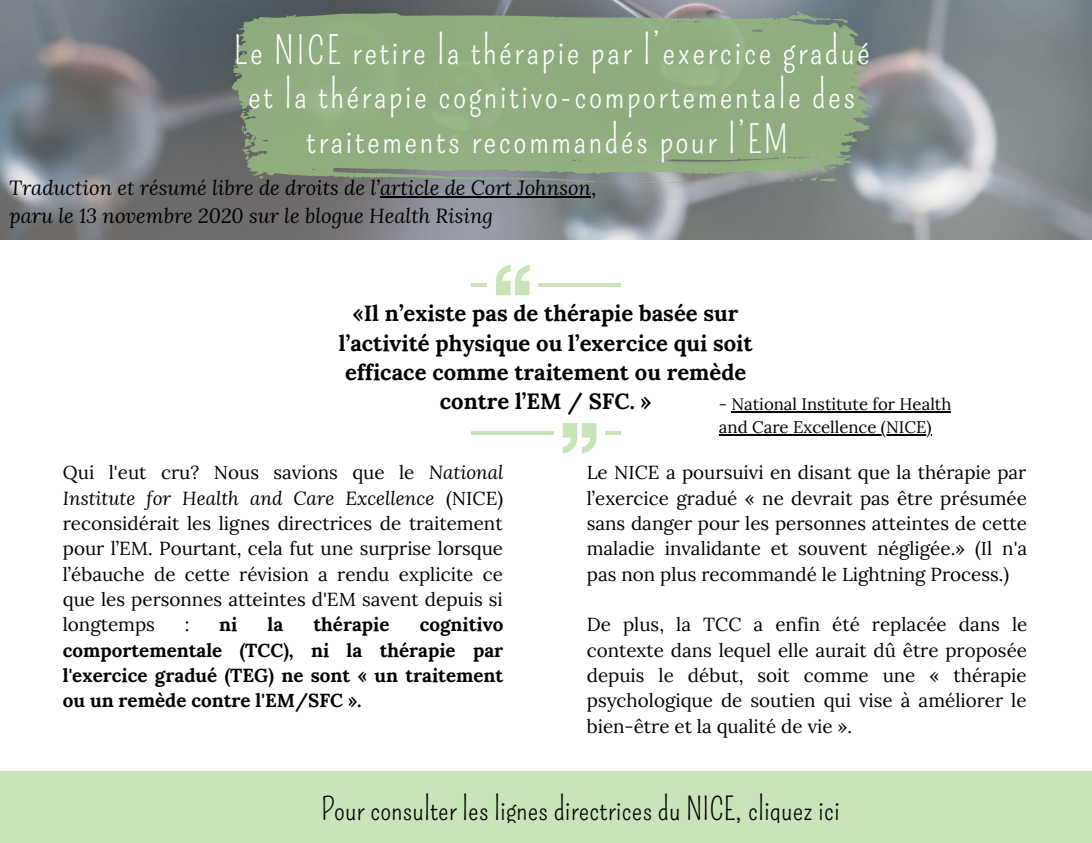
<style>
.page{position:relative;width:1092px;height:843px;background:#fff}
.page>*{position:absolute;margin:0;border:0;box-sizing:border-box;transform-origin:0 0}
.t1{font:37.8px/44.4px "Pompiere";letter-spacing:.06em;color:#fff;text-align:center}
.t2{font:31.15px "Pompiere";color:#000}
.t3{font:700 22.05px/29.4px "Lora";color:#000;text-align:center}
.t4{font:italic 20.3px "Lora";color:#000}
.t5{font:18.9px/25.2px "Lora";color:#000;text-align:justify}
.t6{font:700 18.9px/25.2px "Lora";color:#000;text-align:justify}
.t7{font:16.8px/22.4px "Lora";color:#000}
.s1{font-style:normal}
.s2{font-style:italic}
</style>
<div class="page">
<svg style="left:496px;top:265px;width:34px;height:30px"></svg>
<hr style="left:538px;top:283px;width:83px;height:4px;background:#c9e4b9">
<hr style="left:471px;top:283px;width:16px;height:4px;background:#c9e4b9">
<svg style="left:563px;top:423px;width:33px;height:30px"></svg>
<hr style="left:471px;top:431px;width:83px;height:4px;background:#c9e4b9">
<hr style="left:605px;top:431px;width:16px;height:4px;background:#c9e4b9">
<div style="left:0;top:771px;width:1092px;height:72px;background:#c9e4b9"></div>
<img style="left:0;top:0;width:1092px;height:240px">
<svg style="left:232px;top:11px;width:640px;height:168px;background:#8da87f"></svg>
<svg style="left:833px;top:18px;width:15px;height:5px"></svg>
<svg style="left:241px;top:125px;width:8px;height:12px"></svg>
<svg style="left:416px;top:178px;width:8px;height:2px"></svg>
<svg style="left:628px;top:181px;width:125px;height:3px"></svg>
<svg style="left:252px;top:174px;width:11px;height:6px"></svg>
<svg style="left:529px;top:178px;width:84px;height:5px"></svg>
<svg style="left:243px;top:147px;width:7px;height:13px"></svg>
<svg style="left:791px;top:166px;width:46px;height:15px"></svg>
<hr style="left:748px;top:822px;width:92px;height:3px;background:#000">
<div style="left:0;top:823px;width:1092px;height:20px;background:#c9e4b9"></div>
<hr style="left:380px;top:196px;width:211px;height:2px;background:#000">
<hr style="left:731px;top:412px;width:220px;height:1px;background:#000">
<hr style="left:719px;top:434px;width:213px;height:1px;background:#000">
<p class="t1" style="left:234px;top:29px;width:638px">Le NICE retire la thérapie par l’exercice gradué et la thérapie cognitivo-comportementale des traitements recommandés pour l’EM</p>
<p class="t4" style="left:9px;top:174px;width:589px">Traduction et résumé libre de droits de l’article de Cort Johnson<span class="s1">,</span></p>
<p class="t4" style="left:9px;top:201px;width:485px">paru le 13 novembre 2020 sur le blogue Health Rising</p>
<p class="t3" style="left:339px;top:298px;width:415px">«Il n’existe pas de thérapie basée sur l’activité physique ou l’exercice qui soit efficace comme traitement ou remède contre l’EM / SFC. »</p>
<p class="t7" style="left:719px;top:393px;width:234px">- National Institute for Health and Care Excellence (NICE)</p>
<p class="t5" style="left:63px;top:459px;width:442px">Qui l'eut cru? Nous savions que le <span class="s2">National Institute for Health and Care Excellence</span> (NICE) reconsidérait les lignes directrices de traitement pour l’EM. Pourtant, cela fut une surprise lorsque l’ébauche de cette révision a rendu explicite ce que les personnes atteintes d'EM savent depuis si longtemps</p>
<p class="t5" style="left:185px;top:612px;width:6px">:</p>
<p class="t6" style="left:219px;top:612px;width:20px">ni</p>
<p class="t6" style="left:267px;top:612px;width:17px">la</p>
<p class="t6" style="left:314px;top:612px;width:78px">thérapie</p>
<p class="t6" style="left:63px;top:612px;width:442px;text-indent:357px">cognitivo comportementale (TCC), ni la thérapie par l'exercice gradué (TEG) ne sont « un traitement ou un remède contre l'EM/SFC ».</p>
<p class="t5" style="left:587px;top:459px;width:442px">Le NICE a poursuivi en disant que la thérapie par l’exercice gradué « ne devrait pas être présumée sans danger pour les personnes atteintes de cette maladie invalidante et souvent négligée.» (Il n'a pas non plus recommandé le Lightning Process.)</p>
<p class="t5" style="left:587px;top:612px;width:442px">De plus, la TCC a enfin été replacée dans le contexte dans lequel elle aurait dû être proposée depuis le début, soit comme une « thérapie psychologique de soutien qui vise à améliorer le bien-être et la qualité de vie ».</p>
<p class="t2" style="left:321px;top:791px;width:520px">Pour consulter les lignes directrices du NICE, cliquez ici</p>
</div>
